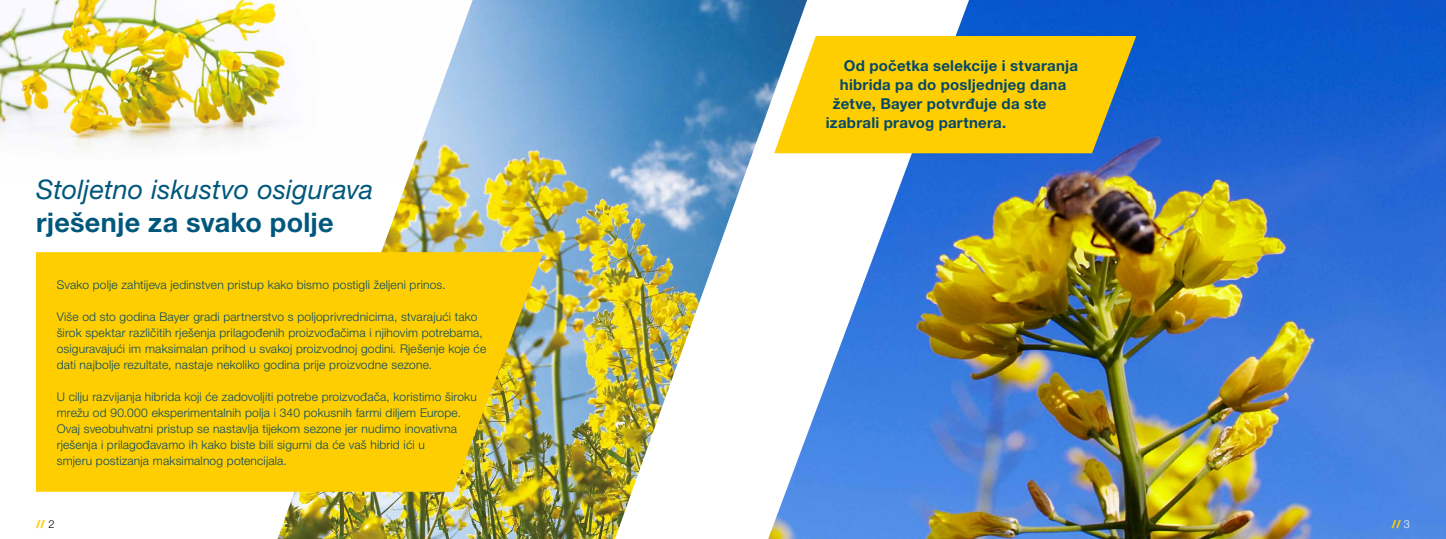
<style>
.page{position:relative;width:1446px;height:539px;background:#fff}
.page>*{position:absolute;margin:0;border:0;box-sizing:border-box;transform-origin:0 0}
.t1{font:italic 27px "Helvetica Neue LTW1 G";letter-spacing:.005em;color:#00577c}
.t2{font:700 27px "Helvetica Neue LTW1 G";letter-spacing:.005em;color:#00577c}
.t3{font:700 15px "Helvetica Neue LTW1 G";letter-spacing:.015em;color:#054869}
.t4{font:300 12px/16px "Helvetica Neue LTW1 G";letter-spacing:.015em;color:#054869}
.t5{font:800 11px "Helvetica Neue LT Pro";color:#ffce00}
.s1{font-weight:300;color:#000}
.s2{font-weight:300;color:#fff}
</style>
<div class="page">
<img style="left:0;top:0;width:277px;height:149px">
<img style="left:277px;top:0;width:491px;height:539px">
<img style="left:768px;top:0;width:678px;height:539px">
<svg style="left:36px;top:252px;width:507px;height:239px;fill:#ffce00"></svg>
<svg style="left:774px;top:36px;width:362px;height:117px;fill:#ffce00"></svg>
<h1 class="t1" style="left:36px;top:173px;width:339px">Stoljetno iskustvo osigurava</h1>
<h1 class="t2" style="left:36px;top:205px;width:299px">rješenje za svako polje</h1>
<p class="t4" style="left:57px;top:277px;width:390px">Svako polje zahtijeva jedinstven pristup kako bismo postigli željeni prinos.</p>
<p class="t4" style="left:57px;top:309px;width:431px">Više od sto godina Bayer gradi partnerstvo s poljoprivrednicima, stvarajući tako širok spektar različitih rješenja prilagođenih proizvođačima i njihovim potrebama, osiguravajući im maksimalan prihod u svakoj proizvodnoj godini. Rješenje koje će dati najbolje rezultate, nastaje nekoliko godina prije proizvodne sezone.</p>
<p class="t4" style="left:57px;top:389px;width:422px">U cilju razvijanja hibrida koji će zadovoljiti potrebe proizvođača, koristimo široku mrežu od 90.000 eksperimentalnih polja i 340 pokusnih farmi diljem Europe.<br>Ovaj sveobuhvatni pristup se nastavlja tijekom sezone jer nudimo inovativna rješenja i prilagođavamo ih kako biste bili sigurni da će vaš hibrid ići u<br>smjeru postizanja maksimalnog potencijala.</p>
<p class="t3" style="left:844px;top:57px;width:236px">Od početka selekcije i stvaranja</p>
<p class="t3" style="left:840px;top:76px;width:228px">hibrida pa do posljednjeg dana</p>
<p class="t3" style="left:833px;top:95px;width:215px">žetve, Bayer potvrđuje da ste</p>
<p class="t3" style="left:826px;top:114px;width:182px">izabrali pravog partnera.</p>
<p class="t5" style="left:36px;top:517px;width:20px">// <span class="s1">2</span></p>
<p class="t5" style="left:1392px;top:517px;width:20px">// <span class="s2">3</span></p>
</div>
